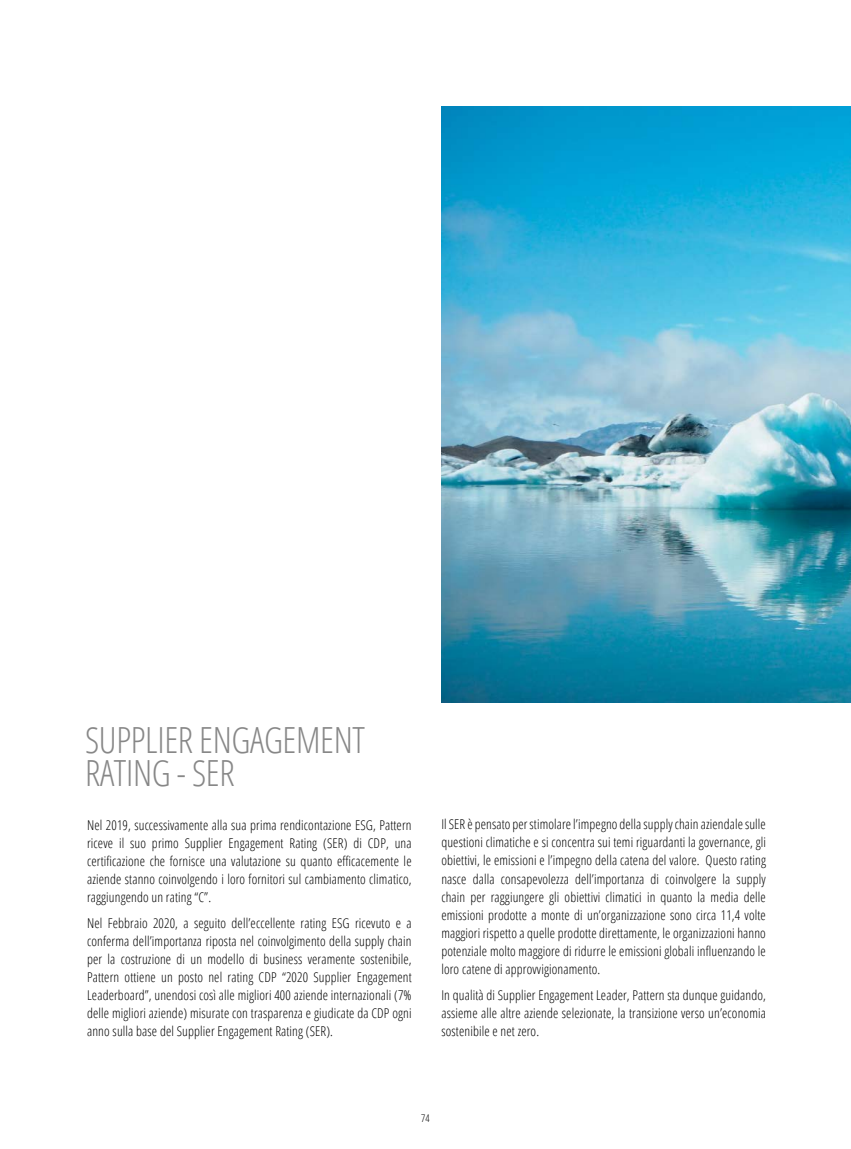
<style>
.page{position:relative;width:851px;height:1149px;background:#fff}
.page>*{position:absolute;margin:0;border:0;box-sizing:border-box;transform-origin:0 0}
.t1{font:300 36px/33px "Open Sans Condensed";letter-spacing:-.01em;color:#878787}
.t2{font:300 13.5px/18px "Open Sans Condensed";letter-spacing:.01em;color:#000;text-align:justify}
.t3{font:300 10.5px "Open Sans Condensed";color:#000}
</style>
<div class="page">
<img style="left:441px;top:106px;width:409px;height:596px">
<h1 class="t1" style="left:85px;top:722px;width:281px">SUPPLIER ENGAGEMENT<br>RATING - SER</h1>
<p class="t2" style="left:87px;top:814px;width:326px">Nel 2019, successivamente alla sua prima rendicontazione ESG, Pattern riceve il suo primo Supplier Engagement Rating (SER) di CDP, una certificazione che fornisce una valutazione su quanto efficacemente le aziende stanno coinvolgendo i loro fornitori sul cambiamento climatico, raggiungendo un rating “C”.</p>
<p class="t2" style="left:87px;top:913px;width:326px">Nel Febbraio 2020, a seguito dell’eccellente rating ESG ricevuto e a conferma dell’importanza riposta nel coinvolgimento della supply chain per la costruzione di un modello di business veramente sostenibile, Pattern ottiene un posto nel rating CDP “2020 Supplier Engagement Leaderboard”, unendosi così alle migliori 400 aziende internazionali (7% delle migliori aziende) misurate con trasparenza e giudicate da CDP ogni anno sulla base del Supplier Engagement Rating (SER).</p>
<p class="t2" style="left:441px;top:814px;width:326px">Il SER è pensato per stimolare l’impegno della supply chain aziendale sulle questioni climatiche e si concentra sui temi riguardanti la governance, gli obiettivi, le emissioni e l’impegno della catena del valore. Questo rating nasce dalla consapevolezza dell’importanza di coinvolgere la supply chain per raggiungere gli obiettivi climatici in quanto la media delle emissioni prodotte a monte di un’organizzazione sono circa 11,4 volte maggiori rispetto a quelle prodotte direttamente, le organizzazioni hanno potenziale molto maggiore di ridurre le emissioni globali influenzando le loro catene di approvvigionamento.</p>
<p class="t2" style="left:441px;top:985px;width:326px">In qualità di Supplier Engagement Leader, Pattern sta dunque guidando, assieme alle altre aziende selezionate, la transizione verso un’economia sostenibile e net zero.</p>
<p class="t3" style="left:421px;top:1110px;width:10px">74</p>
</div>
